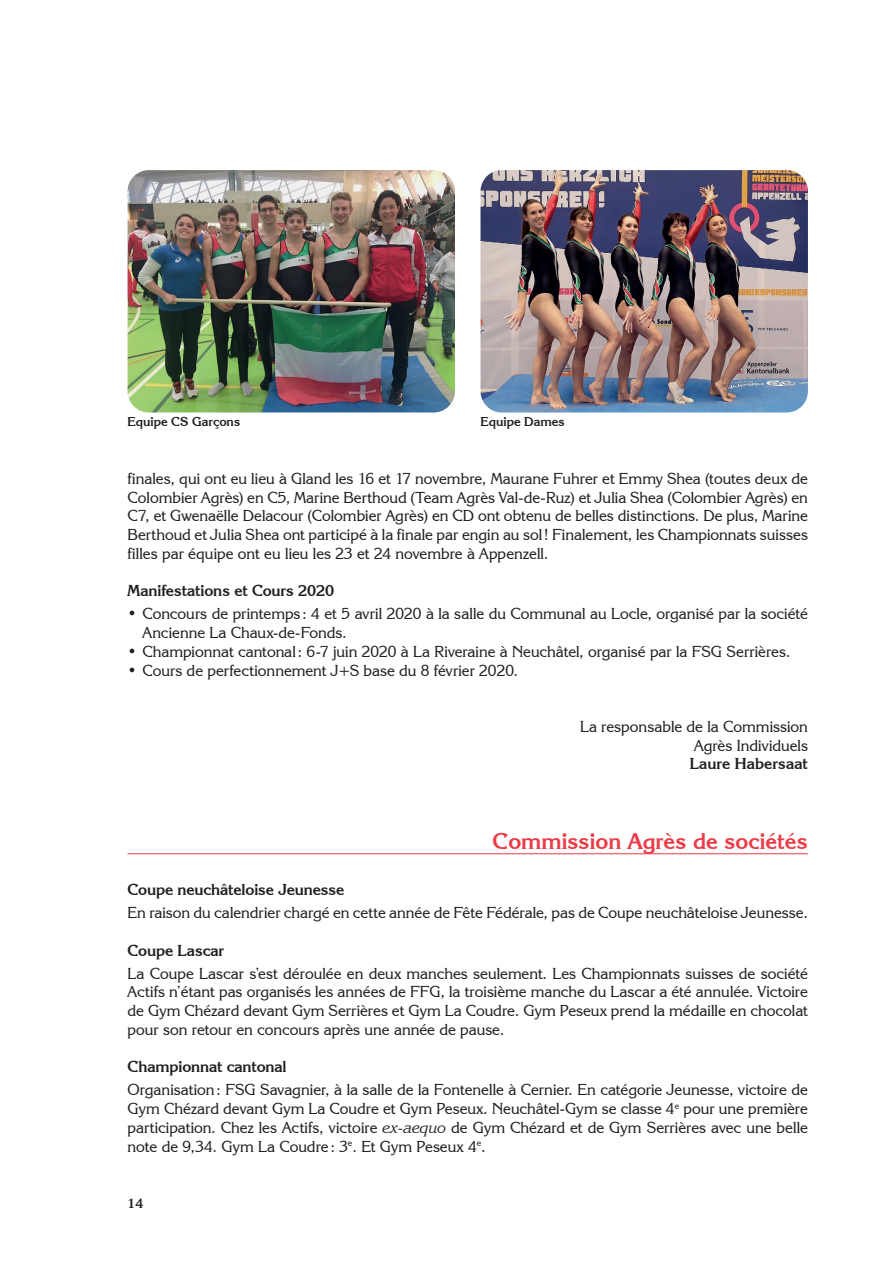
<style>
.page{position:relative;width:893px;height:1263px;background:#fff}
.page>*{position:absolute;margin:0;border:0;box-sizing:border-box;transform-origin:0 0}
.t1{font:700 22.5px "Korinna IT Cby BT";color:#ec3b47}
.t2{font:15.75px/18.8px "Korinna IT Cby BT";color:#231f20;text-align:justify}
.t3{font:700 15.75px "Korinna IT Cby BT";letter-spacing:-.01em;color:#231f20}
.t4{font:700 13.5px "Korinna IT Cby BT";color:#231f20}
.t5{font:700 12.75px "Korinna IT Cby BT";color:#231f20}
.s1{font-style:italic}
</style>
<div class="page">
<hr style="left:128px;top:853px;width:680px;height:1px;background:#ec3b47">
<img style="left:128px;top:170px;width:327px;height:242px">
<img style="left:480px;top:170px;width:328px;height:242px">
<p class="t5" style="left:128px;top:414px;width:114px">Equipe CS Garçons</p>
<p class="t5" style="left:480px;top:414px;width:86px">Equipe Dames</p>
<p class="t2" style="left:128px;top:469px;width:682px">finales, qui ont eu lieu à Gland les 16 et 17 novembre, Maurane Fuhrer et Emmy Shea (toutes deux de Colombier Agrès) en C5, Marine Berthoud (Team Agrès Val-de-Ruz) et Julia Shea (Colombier Agrès) en C7, et Gwenaëlle Delacour (Colombier Agrès) en CD ont obtenu de belles distinctions. De plus, Marine Berthoud et Julia Shea ont participé à la finale par engin au sol! Finalement, les Championnats suisses filles par équipe ont eu lieu les 23 et 24 novembre à Appenzell.</p>
<p class="t3" style="left:128px;top:581px;width:208px">Manifestations et Cours 2020</p>
<p class="t2" style="left:142px;top:604px;width:667px;text-indent:-15px">• Concours de printemps : 4 et 5 avril 2020 à la salle du Communal au Locle, organisé par la société<br>Ancienne La Chaux-de-Fonds.</p>
<p class="t2" style="left:128px;top:642px;width:664px">• Championnat cantonal: 6-7 juin 2020 à La Riveraine à Neuchâtel, organisé par la FSG Serrières.</p>
<p class="t2" style="left:128px;top:661px;width:392px">• Cours de perfectionnement J+S base du 8 février 2020.</p>
<p class="t2" style="left:580px;top:717px;width:229px;text-align:right">La responsable de la Commission<br>Agrès Individuels</p>
<p class="t3" style="left:690px;top:754px;width:120px">Laure Habersaat</p>
<h1 class="t1" style="left:493px;top:827px;width:317px">Commission Agrès de sociétés</h1>
<p class="t3" style="left:128px;top:880px;width:218px">Coupe neuchâteloise Jeunesse</p>
<p class="t2" style="left:128px;top:903px;width:682px">En raison du calendrier chargé en cette année de Fête Fédérale, pas de Coupe neuchâteloise Jeunesse.</p>
<p class="t3" style="left:128px;top:940px;width:98px">Coupe Lascar</p>
<p class="t2" style="left:128px;top:963px;width:682px">La Coupe Lascar s’est déroulée en deux manches seulement. Les Championnats suisses de société Actifs n’étant pas organisés les années de FFG, la troisième manche du Lascar a été annulée. Victoire de Gym Chézard devant Gym Serrières et Gym La Coudre. Gym Peseux prend la médaille en chocolat pour son retour en concours après une année de pause.</p>
<p class="t3" style="left:128px;top:1057px;width:161px">Championnat cantonal</p>
<p class="t2" style="left:128px;top:1080px;width:682px">Organisation: FSG Savagnier, à la salle de la Fontenelle à Cernier. En catégorie Jeunesse, victoire de Gym Chézard devant Gym La Coudre et Gym Peseux. Neuchâtel-Gym se classe 4<sup>e</sup> pour une première participation. Chez les Actifs, victoire <span class="s1">ex-aequo</span> de Gym Chézard et de Gym Serrières avec une belle note de 9,34. Gym La Coudre : 3<sup>e</sup>. Et Gym Peseux 4<sup>e</sup>.</p>
<p class="t4" style="left:128px;top:1195px;width:17px">14</p>
</div>
